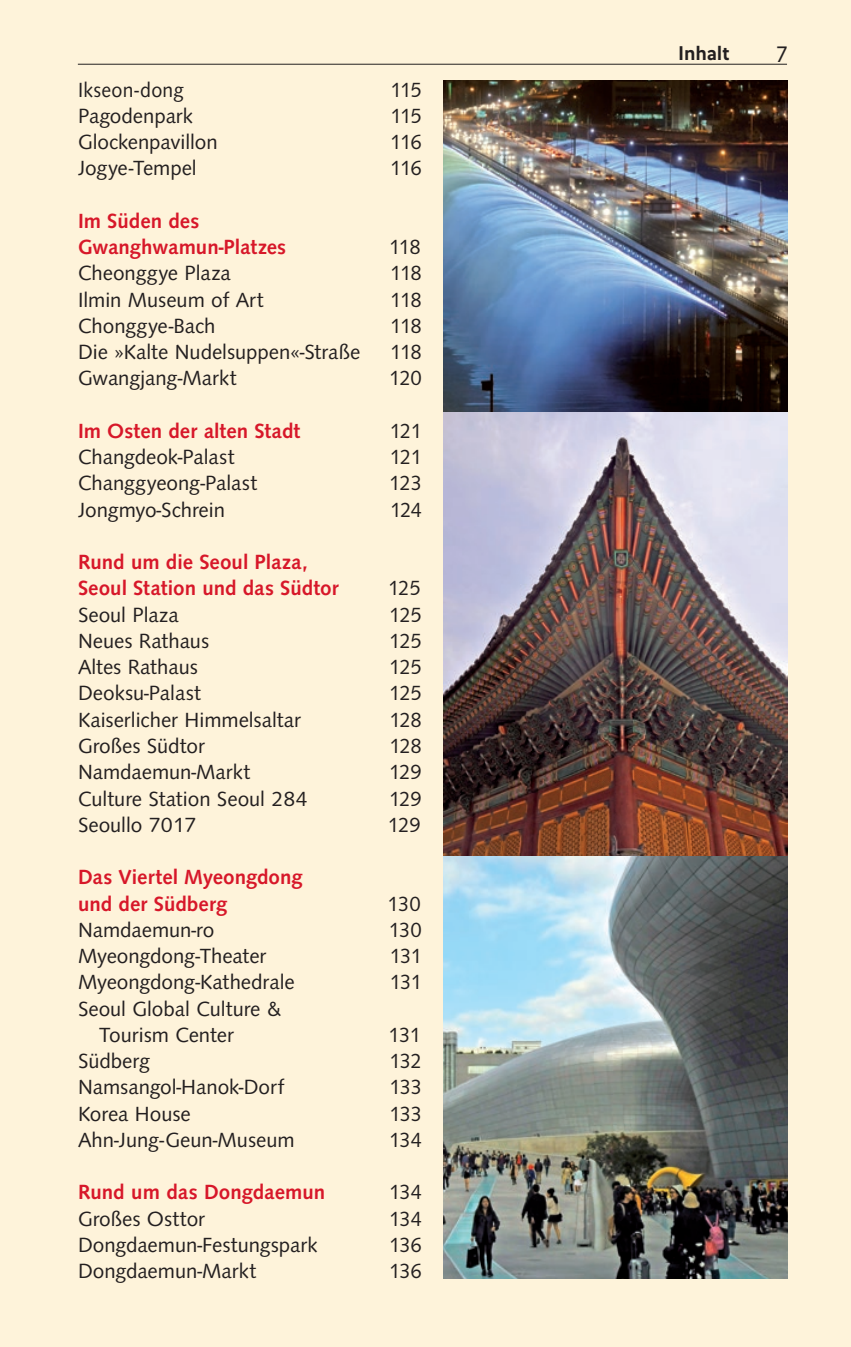
<style>
.page{position:relative;width:851px;height:1347px;background:#fff}
.page>*{position:absolute;margin:0;border:0;box-sizing:border-box;transform-origin:0 0}
.t1{font:22.5px "Realist";color:#231f20;scale:.95 1}
.t2{font:21.25px/26.2px "Syntax";color:#231f20}
.t3{font:500 21.25px/26.2px "Syntax";letter-spacing:.005em;color:#d71729}
.t4{font:21.25px "Syntax";color:#231f20;scale:.95 1}
.t5{font:700 20px "Realist";letter-spacing:.025em;color:#231f20;scale:.95 1}
</style>
<div class="page">
<div style="left:0;top:0;width:850px;height:1346px;background:#fef3da"></div>
<hr style="left:78px;top:64px;width:708px;height:1px;background:#231f20">
<img style="left:443px;top:80px;width:344px;height:1198px">
<p class="t4" style="left:78px;top:75px;width:113px">Ikseon-dong</p>
<p class="t4" style="left:390px;top:75px;width:35px">115</p>
<p class="t2" style="left:78px;top:102px;width:116px">Pagodenpark</p>
<p class="t4" style="left:390px;top:101px;width:35px">115</p>
<p class="t2" style="left:78px;top:128px;width:141px">Glockenpavillon</p>
<p class="t4" style="left:390px;top:128px;width:35px">116</p>
<p class="t2" style="left:78px;top:154px;width:120px">Jogye-Tempel</p>
<p class="t4" style="left:390px;top:154px;width:35px">116</p>
<p class="t3" style="left:78px;top:206px;width:209px">Im Süden des<br>Gwanghwamun-Platzes</p>
<p class="t4" style="left:388px;top:233px;width:35px">118</p>
<p class="t2" style="left:78px;top:259px;width:154px">Cheonggye Plaza</p>
<p class="t4" style="left:390px;top:259px;width:35px">118</p>
<p class="t2" style="left:78px;top:285px;width:187px">Ilmin Museum of Art</p>
<p class="t4" style="left:390px;top:285px;width:35px">118</p>
<p class="t2" style="left:78px;top:312px;width:139px">Chonggye-Bach</p>
<p class="t4" style="left:390px;top:311px;width:35px">118</p>
<p class="t2" style="left:78px;top:338px;width:284px">Die »Kalte Nudelsuppen«-Straße</p>
<p class="t4" style="left:390px;top:338px;width:35px">118</p>
<p class="t2" style="left:78px;top:364px;width:160px">Gwangjang-Markt</p>
<p class="t4" style="left:389px;top:364px;width:36px">120</p>
<p class="t3" style="left:78px;top:416px;width:224px">Im Osten der alten Stadt</p>
<p class="t4" style="left:389px;top:416px;width:36px">121</p>
<p class="t2" style="left:78px;top:443px;width:158px">Changdeok-Palast</p>
<p class="t4" style="left:389px;top:443px;width:36px">121</p>
<p class="t2" style="left:78px;top:469px;width:181px">Changgyeong-Palast</p>
<p class="t4" style="left:389px;top:469px;width:36px">123</p>
<p class="t2" style="left:78px;top:495px;width:148px">Jongmyo-Schrein</p>
<p class="t4" style="left:389px;top:495px;width:35px">124</p>
<p class="t3" style="left:78px;top:547px;width:262px">Rund um die Seoul Plaza,<br>Seoul Station und das Südtor</p>
<p class="t4" style="left:387px;top:574px;width:36px">125</p>
<p class="t2" style="left:78px;top:600px;width:102px">Seoul Plaza</p>
<p class="t4" style="left:389px;top:600px;width:36px">125</p>
<p class="t2" style="left:78px;top:627px;width:132px">Neues Rathaus</p>
<p class="t4" style="left:389px;top:626px;width:36px">125</p>
<p class="t2" style="left:78px;top:653px;width:121px">Altes Rathaus</p>
<p class="t4" style="left:389px;top:653px;width:36px">125</p>
<p class="t2" style="left:78px;top:679px;width:125px">Deoksu-Palast</p>
<p class="t4" style="left:389px;top:679px;width:36px">125</p>
<p class="t2" style="left:78px;top:705px;width:224px">Kaiserlicher Himmelsaltar</p>
<p class="t4" style="left:389px;top:705px;width:36px">128</p>
<p class="t2" style="left:78px;top:732px;width:128px">Großes Südtor</p>
<p class="t4" style="left:389px;top:731px;width:36px">128</p>
<p class="t2" style="left:78px;top:758px;width:174px">Namdaemun-Markt</p>
<p class="t4" style="left:389px;top:758px;width:36px">129</p>
<p class="t2" style="left:78px;top:784px;width:231px">Culture Station Seoul 284</p>
<p class="t4" style="left:389px;top:784px;width:36px">129</p>
<p class="t2" style="left:78px;top:810px;width:120px">Seoullo 7017</p>
<p class="t4" style="left:387px;top:810px;width:36px">129</p>
<p class="t3" style="left:78px;top:862px;width:226px">Das Viertel Myeongdong und der Südberg</p>
<p class="t4" style="left:387px;top:889px;width:37px">130</p>
<p class="t2" style="left:78px;top:915px;width:138px">Namdaemun-ro</p>
<p class="t4" style="left:388px;top:915px;width:37px">130</p>
<p class="t2" style="left:78px;top:942px;width:190px">Myeongdong-Theater</p>
<p class="t4" style="left:389px;top:941px;width:36px">131</p>
<p class="t2" style="left:78px;top:968px;width:218px">Myeongdong-Kathedrale</p>
<p class="t4" style="left:389px;top:968px;width:36px">131</p>
<p class="t2" style="left:99px;top:994px;width:183px;text-indent:-21px">Seoul Global Culture &amp;<br>Tourism Center</p>
<p class="t4" style="left:388px;top:1020px;width:36px">131</p>
<p class="t2" style="left:78px;top:1047px;width:73px">Südberg</p>
<p class="t4" style="left:389px;top:1046px;width:36px">132</p>
<p class="t2" style="left:78px;top:1073px;width:208px">Namsangol-Hanok-Dorf</p>
<p class="t4" style="left:389px;top:1073px;width:36px">133</p>
<p class="t2" style="left:78px;top:1099px;width:114px">Korea House</p>
<p class="t4" style="left:389px;top:1099px;width:36px">133</p>
<p class="t2" style="left:78px;top:1125px;width:218px">Ahn-Jung-Geun-Museum</p>
<p class="t4" style="left:388px;top:1125px;width:36px">134</p>
<p class="t3" style="left:78px;top:1177px;width:249px">Rund um das Dongdaemun</p>
<p class="t4" style="left:388px;top:1178px;width:36px">134</p>
<p class="t2" style="left:78px;top:1204px;width:129px">Großes Osttor</p>
<p class="t4" style="left:388px;top:1204px;width:36px">134</p>
<p class="t2" style="left:78px;top:1230px;width:241px">Dongdaemun-Festungspark</p>
<p class="t4" style="left:388px;top:1230px;width:36px">136</p>
<p class="t2" style="left:78px;top:1257px;width:180px">Dongdaemun-Markt</p>
<p class="t4" style="left:388px;top:1256px;width:36px">136</p>
<p class="t5" style="left:678px;top:42px;width:55px">Inhalt</p>
<p class="t1" style="left:776px;top:42px;width:13px">7</p>
</div>
